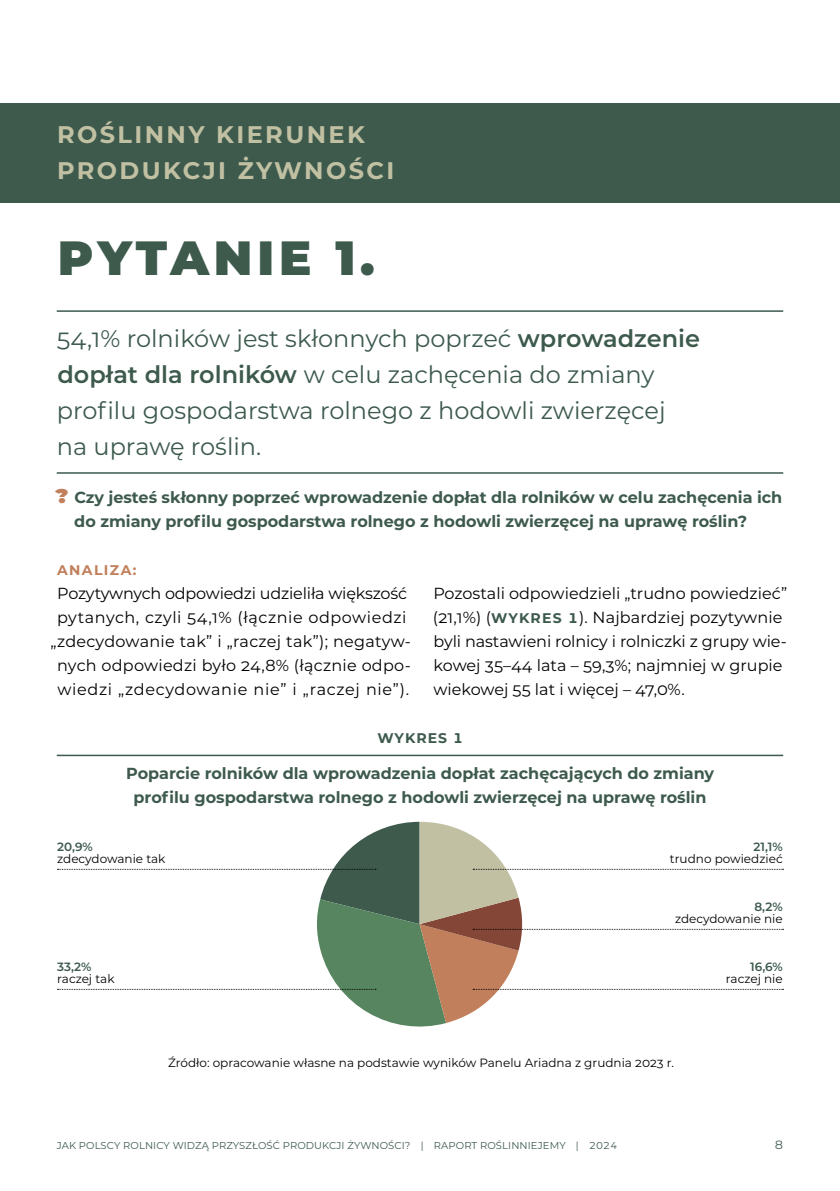
<style>
.page{position:relative;width:840px;height:1191px;background:#fff}
.page>*{position:absolute;margin:0;border:0;box-sizing:border-box;transform-origin:0 0}
.t1{font:900 48px "Montserrat";letter-spacing:.095em;color:#3d5a4d}
.t2{font:24px/36px "Montserrat";color:#3d5a4d}
.t3{font:700 24px/36px "Montserrat";letter-spacing:.1em;color:#c1c0a3}
.t4{font:700 16px/24px "Montserrat";color:#3d5a4d}
.t5{font:16px/24px "Montserrat";letter-spacing:.02em;color:#000;text-align:center}
.t6{font:16px/24px "Montserrat";color:#000}
.t7{font:700 14px "Montserrat";letter-spacing:.1em;color:#c17f5b}
.t8{font:700 14px "Montserrat";letter-spacing:.075em;color:#3d5a4d}
.t9{font:12px "Montserrat";color:#000}
.t10{font:600 12px "Montserrat";color:#3d5a4d}
.t11{font:12px "Montserrat";color:#3d5a4d}
.t12{font:10px "Montserrat";letter-spacing:.01em;color:#3d5a4d}
.s1{font-weight:600}
.s2{font-weight:900;font-size:24px;color:#c17f5b}
.s3{font-weight:700;font-size:14px;color:#3d5a4d}
</style>
<div class="page">
<div style="left:0;top:103px;width:839px;height:99px;background:#3d5a4d"></div>
<hr style="left:57px;top:310px;width:725px;height:2px;background:#3d5a4d">
<hr style="left:57px;top:472px;width:725px;height:2px;background:#3d5a4d">
<hr style="left:57px;top:754px;width:725px;height:2px;background:#3d5a4d">
<svg style="left:57px;top:822px;width:726px;height:205px"></svg>
<h2 class="t3" style="left:57px;top:115px;width:338px">ROŚLINNY KIERUNEK<br>PRODUKCJI ŻYWNOŚCI</h2>
<h1 class="t1" style="left:58px;top:222px;width:318px">PYTANIE 1.</h1>
<h2 class="t2" style="left:57px;top:320px;width:644px">54,1% rolników jest skłonnych poprzeć <span class="s1">wprowadzenie dopłat dla rolników</span> w celu zachęcenia do zmiany profilu gospodarstwa rolnego z hodowli zwierzęcej na uprawę roślin.</h2>
<p class="t4" style="left:74px;top:485px;width:709px;text-indent:-19px"><span class="s2">?</span> Czy jesteś skłonny poprzeć wprowadzenie dopłat dla rolników w celu zachęcenia ich do zmiany profilu gospodarstwa rolnego z hodowli zwierzęcej na uprawę roślin?</p>
<p class="t7" style="left:57px;top:560px;width:81px">ANALIZA:</p>
<p class="t5" style="left:51px;top:581px;width:361px">Pozytywnych odpowiedzi udzieliła większość pytanych, czyli 54,1% (łącznie odpowiedzi „zdecydowanie tak” i „raczej tak”); negatyw&shy;nych odpowiedzi było 24,8% (łącznie odpo&shy;wiedzi „zdecydowanie nie” i „raczej nie”).</p>
<p class="t6" style="left:432px;top:581px;width:355px">Pozostali odpowiedzieli „trudno powiedzieć” (21,1%) (<span class="s3">WYKRES 1</span>). Najbardziej pozytywnie byli nastawieni rolnicy i rolniczki z grupy wie&shy;kowej 35–44 lata – 59,3%; najmniej w grupie wiekowej 55 lat i więcej – 47,0%.</p>
<p class="t8" style="left:377px;top:728px;width:87px">WYKRES 1</p>
<p class="t4" style="left:126px;top:761px;width:589px;text-align:center">Poparcie rolników dla wprowadzenia dopłat zachęcających do zmiany profilu gospodarstwa rolnego z hodowli zwierzęcej na uprawę roślin</p>
<p class="t10" style="left:57px;top:838px;width:37px">20,9%</p>
<p class="t9" style="left:57px;top:851px;width:110px">zdecydowanie tak</p>
<p class="t10" style="left:753px;top:838px;width:31px">21,1%</p>
<p class="t9" style="left:669px;top:851px;width:114px">trudno powiedzieć</p>
<p class="t10" style="left:753px;top:898px;width:30px">8,2%</p>
<p class="t9" style="left:674px;top:911px;width:109px">zdecydowanie nie</p>
<p class="t10" style="left:749px;top:958px;width:34px">16,6%</p>
<p class="t9" style="left:725px;top:971px;width:58px">raczej nie</p>
<p class="t10" style="left:57px;top:958px;width:36px">33,2%</p>
<p class="t9" style="left:57px;top:971px;width:59px">raczej tak</p>
<p class="t9" style="left:168px;top:1055px;width:507px">Źródło: opracowanie własne na podstawie wyników Panelu Ariadna z grudnia 2023 r.</p>
<p class="t12" style="left:57px;top:1138px;width:562px">JAK POLSCY ROLNICY WIDZĄ PRZYSZŁOŚĆ PRODUKCJI ŻYWNOŚCI? | RAPORT ROŚLINNIEJEMY | 2024</p>
<p class="t11" style="left:774px;top:1136px;width:10px">8</p>
</div>
